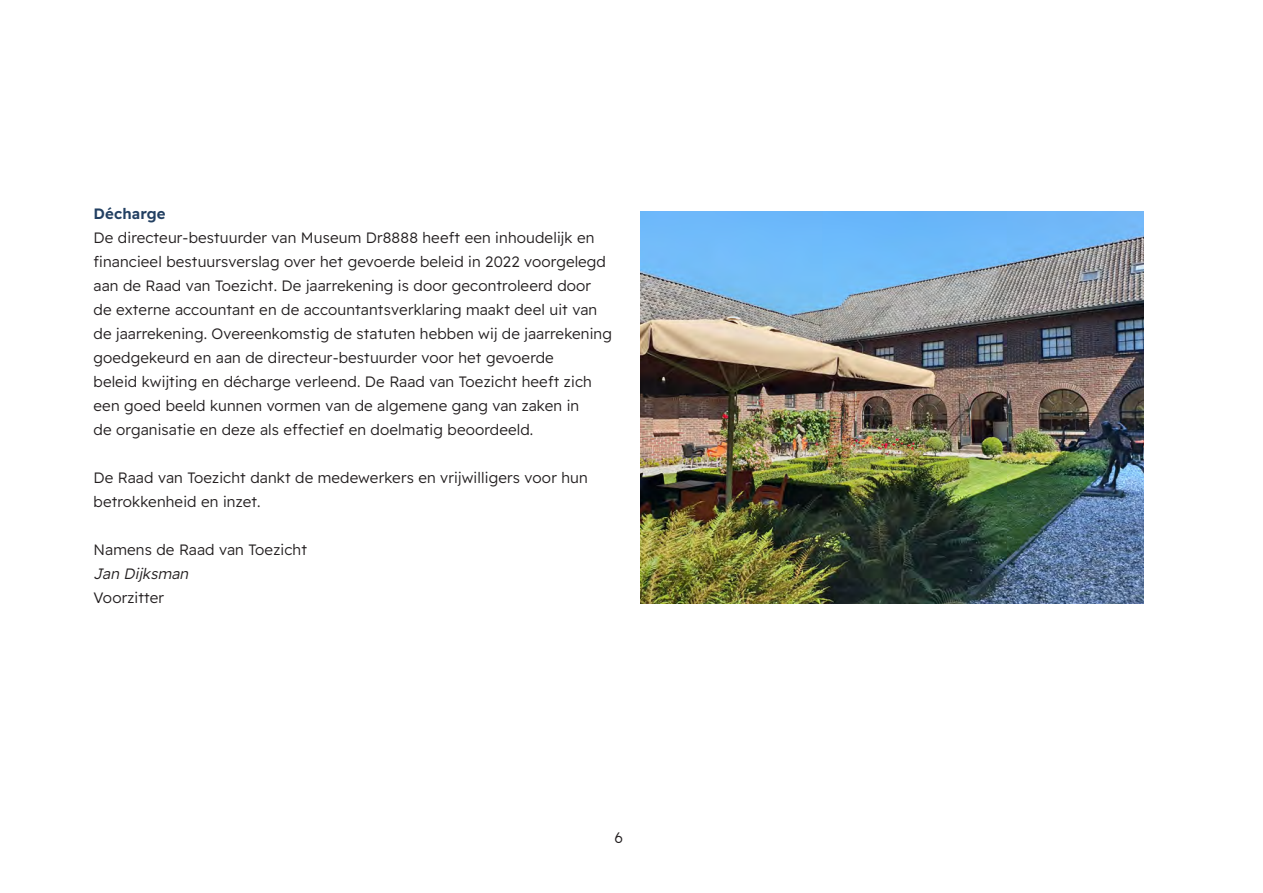
<style>
.page{position:relative;width:1263px;height:893px;background:#fff}
.page>*{position:absolute;margin:0;border:0;box-sizing:border-box;transform-origin:0 0}
.t1{font:300 15px/24px "Readex Pro";letter-spacing:.01em;color:#231f20}
.t2{font:italic 300 15px "Readex Pro";color:#231f20}
.t3{font:600 15px "Readex Pro";letter-spacing:.01em;color:#234062}
</style>
<div class="page">
<img style="left:640px;top:211px;width:504px;height:392px">
<p class="t3" style="left:94px;top:205px;width:74px">Décharge</p>
<p class="t1" style="left:94px;top:226px;width:520px">De directeur-bestuurder van Museum Dr8888 heeft een inhoudelijk en financieel bestuursverslag over het gevoerde beleid in 2022 voorgelegd aan de Raad van Toezicht. De jaarrekening is door gecontroleerd door de externe accountant en de accountantsverklaring maakt deel uit van de jaarrekening. Overeenkomstig de statuten hebben wij de jaarrekening goedgekeurd en aan de directeur-bestuurder voor het gevoerde<br>beleid kwijting en décharge verleend. De Raad van Toezicht heeft zich een goed beeld kunnen vormen van de algemene gang van zaken in<br>de organisatie en deze als effectief en doelmatig beoordeeld.</p>
<p class="t1" style="left:94px;top:466px;width:496px">De Raad van Toezicht dankt de medewerkers en vrijwilligers voor hun betrokkenheid en inzet.</p>
<p class="t1" style="left:94px;top:538px;width:215px">Namens de Raad van Toezicht</p>
<p class="t2" style="left:94px;top:565px;width:101px">Jan Dijksman</p>
<p class="t1" style="left:94px;top:586px;width:72px">Voorzitter</p>
<p class="t1" style="left:614px;top:826px;width:10px">6</p>
</div>
